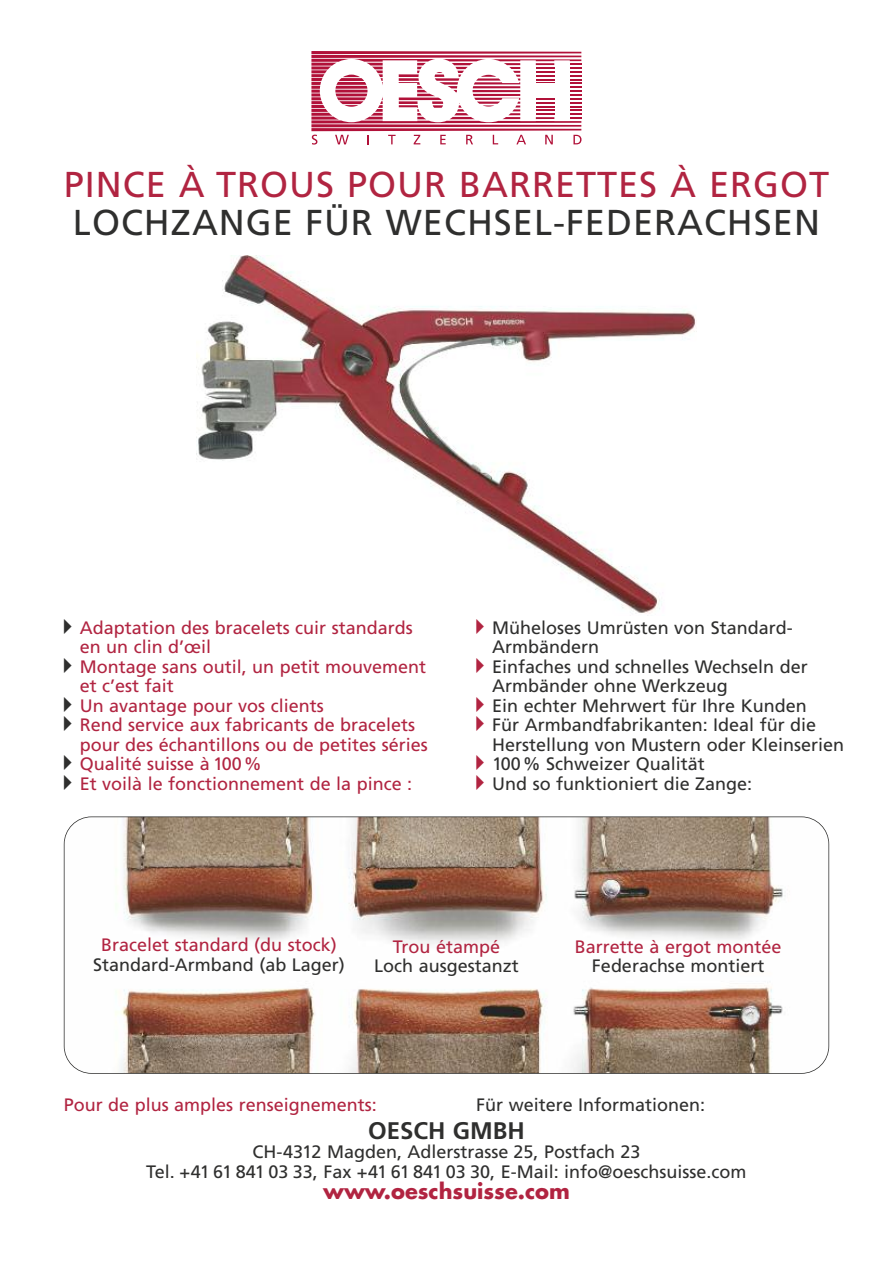
<style>
.page{position:relative;width:893px;height:1263px;background:#fff}
.page>*{position:absolute;margin:0;border:0;box-sizing:border-box;transform-origin:0 0}
.t1{font:36px "Frutiger";letter-spacing:.03em;color:#2f2f2e}
.t2{font:36px "Frutiger";letter-spacing:.03em;color:#b12441}
.t3{font:700 24px "Frutiger";color:#2f2f2e}
.t4{font:700 21px "Futura";color:#b12441}
.t5{font:18px/19.5px "Frutiger";color:#2f2f2e}
.t6{font:18px/19.5px "Frutiger";color:#b12441}
.s1{color:#2f2f2e}
.s2{color:#b12441}
</style>
<div class="page">
<svg style="left:311px;top:51px;width:270px;height:94px"></svg>
<img style="left:64px;top:817px;width:765px;height:256px;border-radius:27px">
<div style="left:64px;top:816px;width:765px;height:258px;border:2px solid #2f2f2e;border-radius:28px"></div>
<img style="left:197px;top:255px;width:499px;height:359px">
<h1 class="t2" style="left:64px;top:170px;width:767px">PINCE À TROUS POUR BARRETTES À ERGOT</h1>
<h1 class="t1" style="left:73px;top:208px;width:748px">LOCHZANGE FÜR WECHSEL-FEDERACHSEN</h1>
<p class="t6" style="left:80px;top:619px;width:334px;text-indent:-25px"><span class="s1">✔</span>Adaptation des bracelets cuir standards en un clin d’œil</p>
<p class="t6" style="left:80px;top:658px;width:348px;text-indent:-25px"><span class="s1">✔</span>Montage sans outil, un petit mouvement et c’est fait</p>
<p class="t6" style="left:55px;top:697px;width:270px"><span class="s1">✔</span>Un avantage pour vos clients</p>
<p class="t6" style="left:80px;top:717px;width:350px;text-indent:-25px"><span class="s1">✔</span>Rend service aux fabricants de bracelets pour des échantillons ou de petites séries</p>
<p class="t6" style="left:55px;top:756px;width:208px"><span class="s1">✔</span>Qualité suisse à 100%</p>
<p class="t6" style="left:55px;top:775px;width:359px"><span class="s1">✔</span>Et voilà le fonctionnement de la pince :</p>
<p class="t5" style="left:492px;top:619px;width:302px;text-indent:-25px"><span class="s2">✔</span>Müheloses Umrüsten von Standard-<br>Armbändern</p>
<p class="t5" style="left:492px;top:658px;width:317px;text-indent:-25px"><span class="s2">✔</span>Einfaches und schnelles Wechseln der<br>Armbänder ohne Werkzeug</p>
<p class="t5" style="left:468px;top:697px;width:341px"><span class="s2">✔</span>Ein echter Mehrwert für Ihre Kunden</p>
<p class="t5" style="left:492px;top:717px;width:353px;text-indent:-25px"><span class="s2">✔</span>Für Armbandfabrikanten: Ideal für die<br>Herstellung von Mustern oder Kleinserien</p>
<p class="t5" style="left:468px;top:756px;width:239px"><span class="s2">✔</span>100% Schweizer Qualität</p>
<p class="t5" style="left:468px;top:775px;width:286px"><span class="s2">✔</span>Und so funktioniert die Zange:</p>
<p class="t6" style="left:101px;top:936px;width:237px">Bracelet standard (du stock)</p>
<p class="t5" style="left:93px;top:956px;width:253px">Standard-Armband (ab Lager)</p>
<p class="t6" style="left:393px;top:938px;width:109px">Trou étampé</p>
<p class="t5" style="left:374px;top:957px;width:146px">Loch ausgestanzt</p>
<p class="t6" style="left:575px;top:938px;width:208px">Barrette à ergot montée</p>
<p class="t5" style="left:592px;top:957px;width:174px">Federachse montiert</p>
<p class="t6" style="left:64px;top:1096px;width:315px">Pour de plus amples renseignements:</p>
<p class="t5" style="left:476px;top:1096px;width:231px">Für weitere Informationen:</p>
<h2 class="t3" style="left:368px;top:1120px;width:158px">OESCH GMBH</h2>
<p class="t5" style="left:146px;top:1143px;width:602px;text-align:center">CH-4312 Magden, Adlerstrasse 25, Postfach 23<br>Tel. +41 61 841 03 33, Fax +41 61 841 03 30, E-Mail: info@oeschsuisse.com</p>
<p class="t4" style="left:323px;top:1181px;width:248px">www.oeschsuisse.com</p>
</div>
